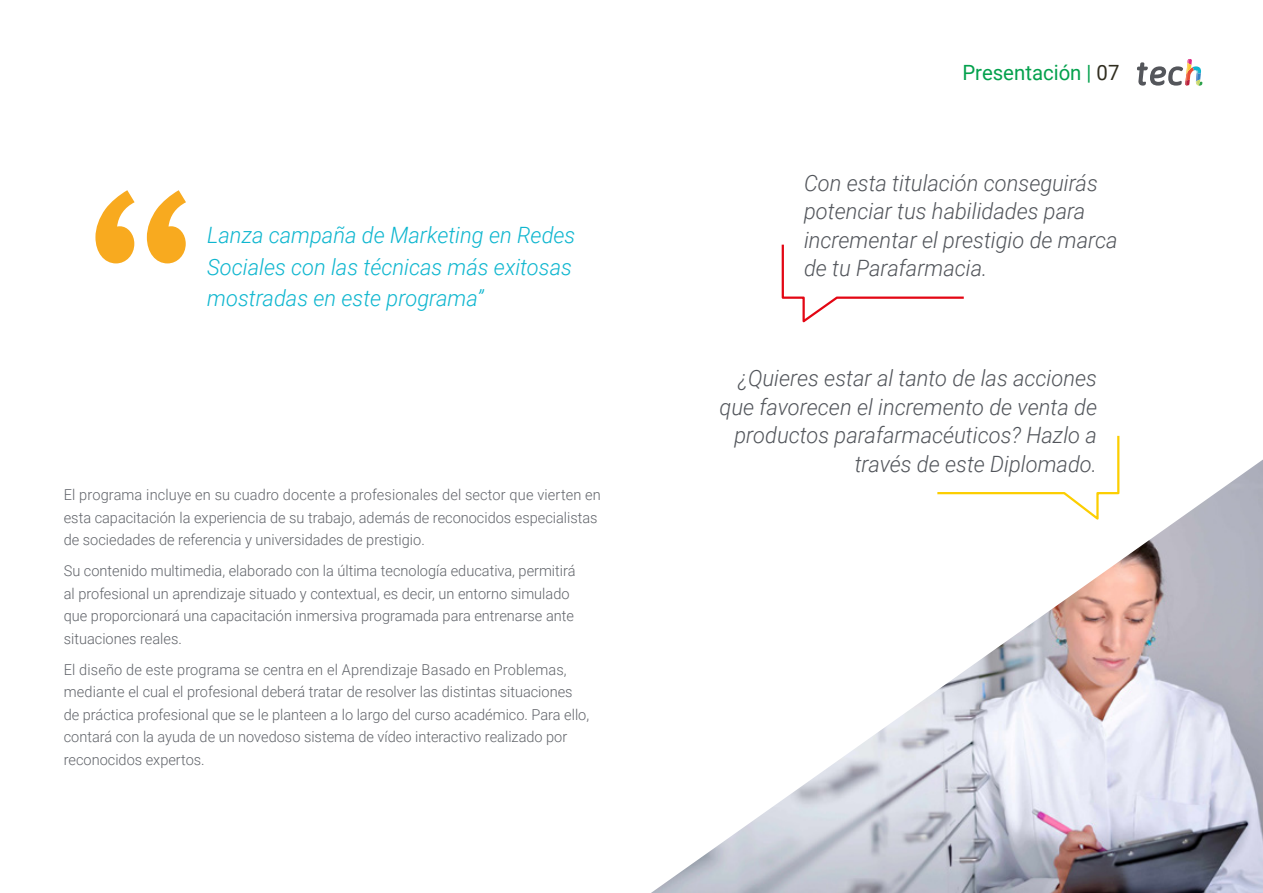
<style>
.page{position:relative;width:1263px;height:893px;background:#fff}
.page>*{position:absolute;margin:0;border:0;box-sizing:border-box;transform-origin:0 0}
.t1{font:italic 300 22.5px/28.5px "Roboto";color:#52555b;text-align:right}
.t2{font:italic 300 22.5px/31.5px "Roboto";color:#0fb6cf}
.t3{font:21px "Roboto";color:#04a14d}
.t4{font:300 15px/22.5px "Roboto";color:#61646a}
.s1{color:#312e20}
</style>
<div class="page">
<svg style="left:95px;top:190px;width:91px;height:73px"></svg>
<svg style="left:1117px;top:435px;width:3px;height:24px"></svg>
<img style="left:651px;top:459px;width:612px;height:434px">
<svg style="left:1137px;top:59px;width:65px;height:27px"></svg>
<svg style="left:781px;top:244px;width:183px;height:79px"></svg>
<h1 class="t2" style="left:207px;top:219px;width:370px">Lanza campaña de Marketing en Redes<br>Sociales con las técnicas más exitosas mostradas en este programa”</h1>
<p class="t4" style="left:64px;top:483px;width:539px">El programa incluye en su cuadro docente a profesionales del sector que vierten en esta capacitación la experiencia de su trabajo, además de reconocidos especialistas de sociedades de referencia y universidades de prestigio.</p>
<p class="t4" style="left:64px;top:559px;width:513px">Su contenido multimedia, elaborado con la última tecnología educativa, permitirá al profesional un aprendizaje situado y contextual, es decir, un entorno simulado que proporcionará una capacitación inmersiva programada para entrenarse ante situaciones reales.</p>
<p class="t4" style="left:64px;top:658px;width:527px">El diseño de este programa se centra en el Aprendizaje Basado en Problemas, mediante el cual el profesional deberá tratar de resolver las distintas situaciones de práctica profesional que se le planteen a lo largo del curso académico. Para ello, contará con la ayuda de un novedoso sistema de vídeo interactivo realizado por reconocidos expertos.</p>
<h2 class="t3" style="left:962px;top:57px;width:159px">Presentación | <span class="s1">07</span></h2>
<h1 class="t1" style="left:804px;top:168px;width:315px;text-align:left">Con esta titulación conseguirás potenciar tus habilidades para incrementar el prestigio de marca de tu Parafarmacia.</h1>
<h1 class="t1" style="left:719px;top:363px;width:379px">¿Quieres estar al tanto de las acciones que favorecen el incremento de venta de productos parafarmacéuticos? Hazlo a través de este Diplomado.</h1>
</div>
